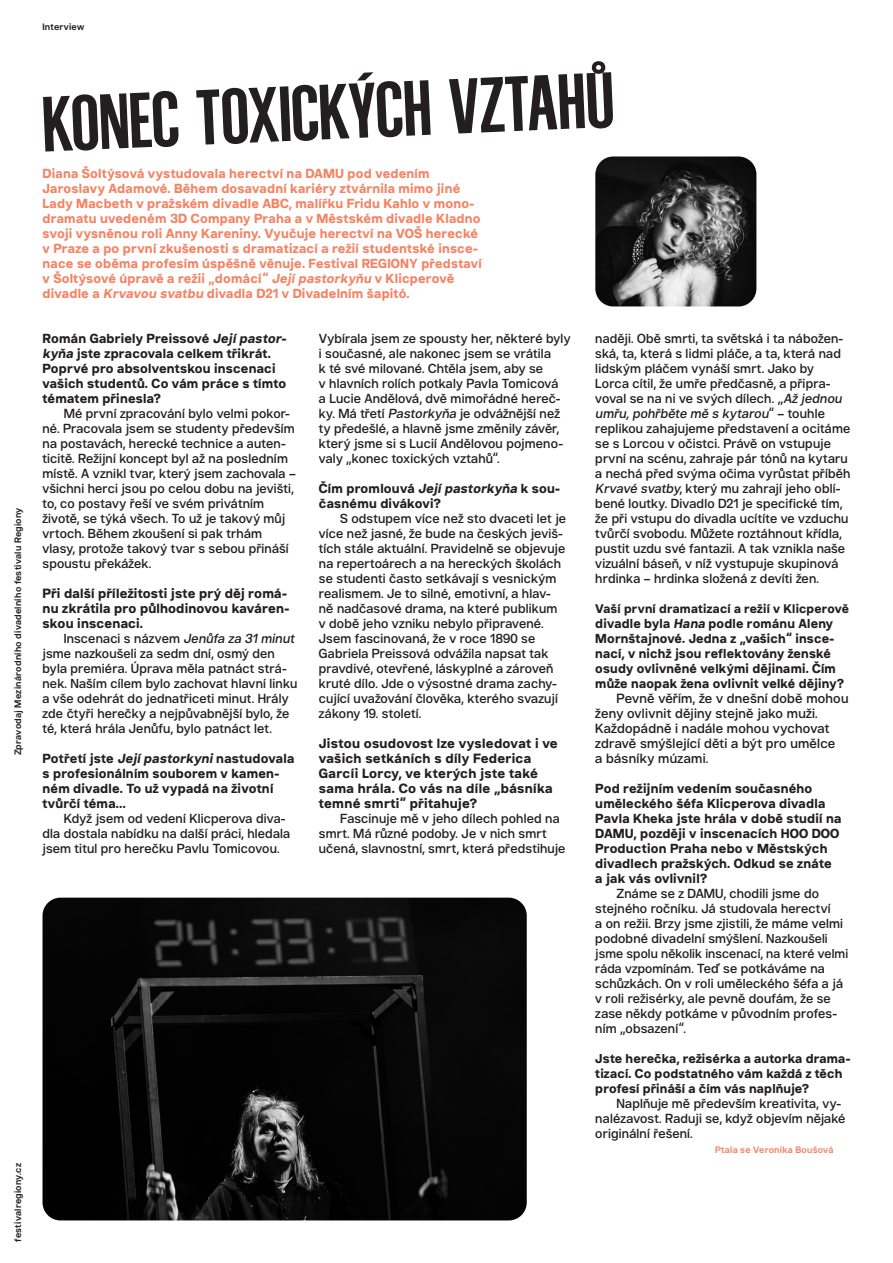
<style>
.page{position:relative;width:893px;height:1263px;background:#fff}
.page>*{position:absolute;margin:0;border:0;box-sizing:border-box;transform-origin:0 0}
.NADPIS_VELKY{font:78px "Unlock Potencial EDIT 0004 REGIONY HADRIAN Bold";color:#231f20}
.text{font:700 13.8px/15px "Farbe Grotesk";letter-spacing:.015em;color:#231f20}
.text_s_odsazenim{font:13.8px/15px "Farbe Grotesk";letter-spacing:.02em;color:#231f20}
.text_s_odsazenim-2{font:13.5px/15px "Farbe Grotesk";letter-spacing:.015em;color:#231f20}
.text-2{font:700 13.5px/15px "Farbe Grotesk";letter-spacing:.015em;color:#231f20}
.text-3{font:700 13.5px/15px "Farbe Grotesk";letter-spacing:.015em;color:#f48465}
.text-4{font:700 13.35px/15px "Farbe Grotesk";letter-spacing:.015em;color:#231f20}
.text-5{font:700 13.2px/15px "Farbe Grotesk";letter-spacing:.01em;color:#231f20}
.text_s_odsazenim-3{font:13.2px "Farbe Grotesk";letter-spacing:.01em;color:#231f20}
.text-6{font:700 12.9px "Farbe Grotesk";letter-spacing:.015em;color:#231f20}
.zahlavi{font:500 9.6px "Farbe Grotesk";letter-spacing:.025em;color:#231f20}
.podpis_pod_clankem{font:500 9.6px "Farbe Grotesk";letter-spacing:.025em;color:#f48465}
.s1{font-size:13.35px}
.s2{font-style:italic}
.s3{font-size:13.2px}
</style>
<div class="page">
<img style="left:43px;top:898px;width:484px;height:322px">
<img style="left:595px;top:156px;width:161px;height:150px">
<p class="zahlavi" style="left:12px;top:755px;width:249px;rotate:-90deg">Zpravodaj Mezinárodního divadelního festivalu Regiony</p>
<p class="zahlavi" style="left:12px;top:1242px;width:80px;rotate:-90deg">festivalregiony.cz</p>
<p class="zahlavi" style="left:43px;top:21px;width:43px">Interview</p>
<p class="NADPIS_VELKY" style="left:41px;top:83px;width:574px;rotate:-2deg">KONEC TOXICKÝCH VZTAHŮ</p>
<p class="text-3" style="left:43px;top:166px;width:441px">Diana Šoltýsová vystudovala herectví na DAMU pod vedením Jaroslavy Adamové. Během dosavadní kariéry ztvárnila mimo jiné Lady Macbeth v pražském divadle ABC, malířku Fridu Kahlo v mono&shy;dramatu uvedeném 3D Company Praha a v Městském divadle Kladno svoji vysněnou roli Anny Kareniny. Vyučuje herectví na VOŠ herecké v Praze a po první zkušenosti s dramatizací a režií studentské insce&shy;nace se oběma profesím úspěšně věnuje. <span class="s1">Festival REGIONY představí </span>v Šoltýsové úpravě a režii „domácí“ <span class="s2">Její pastorkyňu</span> v Klicperově divadle a <span class="s2">Krvavou svatbu</span>divadla D21 v Divadelním šapitó.</p>
<p class="text-2" style="left:43px;top:331px;width:248px">Román Gabriely Preissové <span class="s2">Její pastor&shy;kyňa</span> jste zpracovala celkem třikrát.<br>Poprvé pro absolventskou inscenaci vašich studentů. Co vám práce s tímto tématem přinesla?</p>
<p class="text_s_odsazenim-2" style="left:43px;top:405px;width:255px;text-indent:21px">Mé první zpracování bylo velmi pokor&shy;né. Pracovala jsem se studenty především na postavách, herecké technice a auten&shy;ticitě. Režijní koncept byl až na posledním místě. A vznikl tvar, který jsem zachovala – všichni herci jsou po celou dobu na jevišti, to, co postavy řeší ve svém privátním životě, se týká všech. To už je takový můj vrtoch. Během zkoušení si pak trhám vlasy, protože takový tvar s sebou přináší spoustu překážek.</p>
<p class="text" style="left:43px;top:586px;width:248px">Při další příležitosti jste prý děj romá&shy;nu zkrátila pro půlhodinovou kaváren&shy;skou inscenaci.</p>
<p class="text_s_odsazenim-2" style="left:43px;top:630px;width:256px;text-indent:21px">Inscenaci s názvem <span class="s2">Jenůfa za 31 minut </span>jsme nazkoušeli za sedm dní, osmý den byla premiéra. Úprava měla patnáct strá&shy;nek. Naším cílem bylo zachovat hlavní linku a vše odehrát do jednatřiceti minut. Hrály zde čtyři herečky a nejpůvabnější bylo, že té, která hrála Jenůfu, bylo patnáct let.</p>
<p class="text-2" style="left:43px;top:751px;width:253px">Potřetí jste <span class="s2">Její pastorkyni</span> nastudovala s profesionálním souborem v kamen&shy;ném divadle. To už vypadá na životní tvůrčí téma…</p>
<p class="text_s_odsazenim-2" style="left:43px;top:810px;width:249px;text-indent:21px">Když jsem od vedení Klicperova diva&shy;dla dostala nabídku na další práci, hledala jsem titul pro herečku Pavlu Tomicovou.</p>
<p class="text_s_odsazenim-2" style="left:319px;top:330px;width:253px">Vybírala jsem ze spousty her, některé byly i současné, ale nakonec jsem se vrátila<br>k té své milované. Chtěla jsem, aby se<br>v hlavních rolích potkaly Pavla Tomicová<br>a Lucie Andělová, dvě mimořádné hereč&shy;ky. Má třetí <span class="s2">Pastorkyňa</span> je odvážnější než ty předešlé, a hlavně jsme změnily závěr, který jsme si s Lucií Andělovou pojmeno&shy;valy „konec toxických vztahů“.</p>
<p class="text-2" style="left:319px;top:481px;width:242px">Čím promlouvá <span class="s2">Její pastorkyňa</span> k sou&shy;časnému divákovi?</p>
<p class="text_s_odsazenim-2" style="left:319px;top:510px;width:249px;text-indent:21px">S odstupem více než sto dvaceti let je více než jasné, že bude na českých jeviš&shy;tích stále aktuální. Pravidelně se objevuje na repertoárech a na hereckých školách se studenti často setkávají s vesnickým realismem. Je to silné, emotivní, a hlav&shy;ně nadčasové drama, na které publikum v době jeho vzniku nebylo připravené.<br>Jsem fascinovaná, že v roce 1890 se Gabriela Preissová odvážila napsat tak pravdivé, otevřené, láskyplné a zároveň kruté dílo. Jde o výsostné drama zachy&shy;cující uvažování člověka, kterého svazují zákony 19. století.</p>
<p class="text" style="left:319px;top:736px;width:240px">Jistou osudovost lze vysledovat i ve vašich setkáních s díly Federica<br>Garcíi Lorcy, ve kterých jste také sama hrála. Co vás na díle „básníka temné smrti“ přitahuje?</p>
<p class="text_s_odsazenim-2" style="left:319px;top:810px;width:248px;text-indent:21px">Fascinuje mě v jeho dílech pohled na smrt. Má různé podoby. Je v nich smrt učená, slavnostní, smrt, která předstihuje</p>
<p class="text_s_odsazenim-2" style="left:595px;top:330px;width:257px">naději. Obě smrti, ta světská i ta nábožen&shy;ská, ta, která s lidmi pláče, a ta, která nad lidským pláčem vynáší smrt. Jako by Lorca cítil, že umře předčasně, a připra&shy;voval se na ni ve svých dílech. „<span class="s2">Až jednou umřu, pohřběte mě s kytarou</span>“ – t o u h l e replikou zahajujeme představení a ocitáme se s Lorcou v očistci. Právě on vstupuje první na scénu, zahraje pár tónů na kytaru a nechá před svýma očima vyrůstat příběh <span class="s2">Krvavé svatby</span>, který mu zahrají jeho oblí&shy;bené loutky. Divadlo D21 je specifické tím, že při vstupu do divadla ucítíte ve vzduchu tvůrčí svobodu. Můžete roztáhnout křídla, pustit uzdu své fantazii. A tak vznikla naše vizuální báseň, v níž vystupuje skupinová hrdinka – hrdinka složená z devíti žen.</p>
<p class="text-6" style="left:595px;top:601px;width:255px">Vaší první dramatizací a režií v Klicperově</p>
<p class="text-4" style="left:595px;top:616px;width:250px">divadle byla <span class="s2">Hana</span> podle románu Aleny Mornštajnové. Jedna z „vašich“ insce&shy;nací, v nichž jsou reflektovány ženské osudy ovlivněné velkými dějinami. Čím může naopak žena ovlivnit velké dějiny?</p>
<p class="text_s_odsazenim" style="left:595px;top:690px;width:255px;text-indent:21px">Pevně věřím, že v dnešní době mohou ženy ovlivnit dějiny stejně jako muži.<br>Každopádně i nadále mohou vychovat zdravě smýšlející děti a být pro umělce<br>a básníky múzami.</p>
<p class="text-2" style="left:595px;top:781px;width:248px">Pod režijním vedením současného uměleckého šéfa Klicperova divadla Pavla Kheka jste hrála v době studií na DAMU, později v inscenacích HOO DOO Production Praha nebo v Městských divadlech pražských. Odkud se znáte a jak vás ovlivnil?</p>
<p class="text_s_odsazenim-2" style="left:595px;top:885px;width:249px;text-indent:21px">Známe se z DAMU, chodili jsme do stejného ročníku. Já studovala herectví<br>a on režii. Brzy jsme zjistili, že máme velmi podobné divadelní smýšlení. <span class="s3">Nazkoušeli</span></p>
<p class="text_s_odsazenim-3" style="left:595px;top:945px;width:254px">jsme spolu několik inscenací, na které velmi</p>
<p class="text_s_odsazenim-2" style="left:595px;top:960px;width:249px"><span class="s3">ráda vzpomínám.</span> Teď se potkáváme na schůzkách. On v roli uměleckého šéfa a já v roli režisérky, ale pevně doufám, že se zase někdy potkáme v původním profes&shy;ním „obsazení“.</p>
<p class="text-5" style="left:595px;top:1051px;width:257px">Jste herečka, režisérka a autorka drama&shy;tizací. Co podstatného vám každá z těch profesí přináší a čím vás naplňuje?</p>
<p class="text_s_odsazenim-2" style="left:595px;top:1095px;width:252px;text-indent:21px">Naplňuje mě především kreativita, vy&shy;nalézavost. Raduji se, když objevím nějaké originální řešení.</p>
<p class="podpis_pod_clankem" style="left:715px;top:1144px;width:120px">Ptala se Veronika Boušová</p>
</div>
